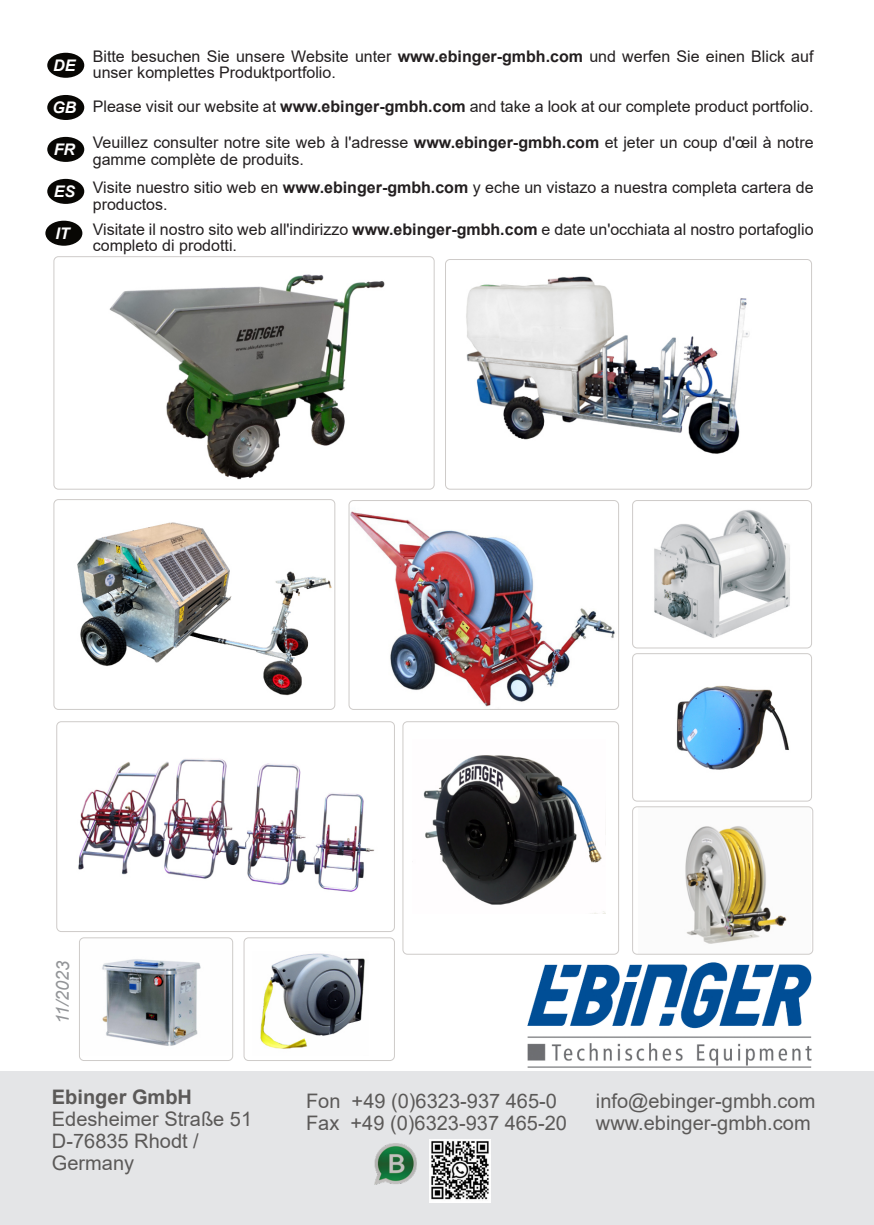
<style>
.page{position:relative;width:874px;height:1225px;background:#fff}
.page>*{position:absolute;margin:0;border:0;box-sizing:border-box;transform-origin:0 0}
.t1{font:20px/22px "Arial";color:#5b5958}
.t2{font:700 20px "Arial";color:#5b5958}
.t3{font:italic 18px "Arial";color:#939598}
.t4{font:16px/16.6px "Arial";color:#231f20}
.t5{font:italic 700 16px "Arial";color:#fff}
.s1{font-weight:700}
</style>
<div class="page">
<div style="left:47px;top:137px;width:37px;height:25px;background:#080704;border-radius:50%"></div>
<div style="left:47px;top:53px;width:37px;height:25px;background:#080704;border-radius:50%"></div>
<div style="left:47px;top:95px;width:37px;height:25px;background:#080704;border-radius:50%"></div>
<div style="left:47px;top:179px;width:37px;height:25px;background:#080704;border-radius:50%"></div>
<div style="left:45px;top:221px;width:37px;height:25px;background:#080704;border-radius:50%"></div>
<img style="left:109px;top:274px;width:325px;height:215px">
<div style="left:54px;top:256px;width:380px;height:233px;border:1px solid #cecbc9;border-radius:5px"></div>
<img style="left:350px;top:502px;width:268px;height:207px">
<div style="left:348px;top:500px;width:270px;height:210px;border:1px solid #cecbc9;border-radius:5px"></div>
<img style="left:260px;top:953px;width:105px;height:96px">
<div style="left:243px;top:937px;width:151px;height:124px;border:1px solid #cecbc9;border-radius:5px"></div>
<img style="left:81px;top:939px;width:150px;height:107px">
<div style="left:79px;top:937px;width:154px;height:124px;border:1px solid #cecbc9;border-radius:5px"></div>
<img style="left:677px;top:685px;width:112px;height:85px">
<div style="left:632px;top:653px;width:179px;height:148px;border:1px solid #cecbc9;border-radius:5px"></div>
<img style="left:423px;top:755px;width:182px;height:158px">
<div style="left:402px;top:721px;width:216px;height:233px;border:1px solid #cecbc9;border-radius:5px"></div>
<img style="left:685px;top:826px;width:102px;height:118px">
<div style="left:632px;top:806px;width:180px;height:148px;border:1px solid #cecbc9;border-radius:5px"></div>
<img style="left:654px;top:510px;width:136px;height:128px">
<div style="left:632px;top:500px;width:179px;height:148px;border:1px solid #cecbc9;border-radius:5px"></div>
<img style="left:78px;top:759px;width:297px;height:133px">
<div style="left:56px;top:721px;width:338px;height:211px;border:1px solid #cecbc9;border-radius:5px"></div>
<img style="left:466px;top:276px;width:284px;height:178px">
<div style="left:445px;top:259px;width:366px;height:230px;border:1px solid #cecbc9;border-radius:5px"></div>
<img style="left:527px;top:963px;width:284px;height:104px">
<div style="left:0;top:1071px;width:873px;height:154px;background:#e4e5e7"></div>
<img style="left:374px;top:1143px;width:42px;height:41px">
<img style="left:77px;top:522px;width:255px;height:174px">
<div style="left:54px;top:499px;width:281px;height:211px;border:1px solid #cecbc9;border-radius:5px"></div>
<img style="left:429px;top:1140px;width:61px;height:62px">
<p class="t5" style="left:53px;top:59px;width:24px">DE</p>
<p class="t5" style="left:52px;top:102px;width:25px">GB</p>
<p class="t5" style="left:54px;top:143px;width:23px">FR</p>
<p class="t5" style="left:54px;top:185px;width:23px">ES</p>
<p class="t5" style="left:55px;top:227px;width:16px">IT</p>
<p class="t4" style="left:93px;top:49px;width:722px">Bitte besuchen Sie unsere Website unter <span class="s1">www.ebinger-gmbh.com</span> und werfen Sie einen Blick auf unser komplettes Produktportfolio.</p>
<p class="t4" style="left:93px;top:99px;width:722px">Please visit our website at <span class="s1">www.ebinger-gmbh.com</span> and take a look at our complete product portfolio.</p>
<p class="t4" style="left:93px;top:136px;width:722px">Veuillez consulter notre site web à l'adresse <span class="s1">www.ebinger-gmbh.com</span> et jeter un coup d'œil à notre gamme complète de produits.</p>
<p class="t4" style="left:93px;top:180px;width:722px">Visite nuestro sitio web en <span class="s1">www.ebinger-gmbh.com</span> y eche un vistazo a nuestra completa cartera de productos.</p>
<p class="t4" style="left:93px;top:222px;width:722px">Visitate il nostro sito web all'indirizzo <span class="s1">www.ebinger-gmbh.com</span> e date un'occhiata al nostro portafoglio completo di prodotti.</p>
<p class="t3" style="left:56px;top:1024px;width:65px;rotate:-90deg">11/2023</p>
<p class="t2" style="left:52px;top:1089px;width:142px">Ebinger GmbH</p>
<p class="t1" style="left:52px;top:1109px;width:202px">Edesheimer Straße 51<br>D-76835 Rhodt /<br>Germany</p>
<p class="t1" style="left:306px;top:1092px;width:262px">Fon +49 (0)6323-937 465-0<br>Fax +49 (0)6323-937 465-20</p>
<p class="t1" style="left:595px;top:1092px;width:221px">info@ebinger-gmbh.com www.ebinger-gmbh.com</p>
</div>
